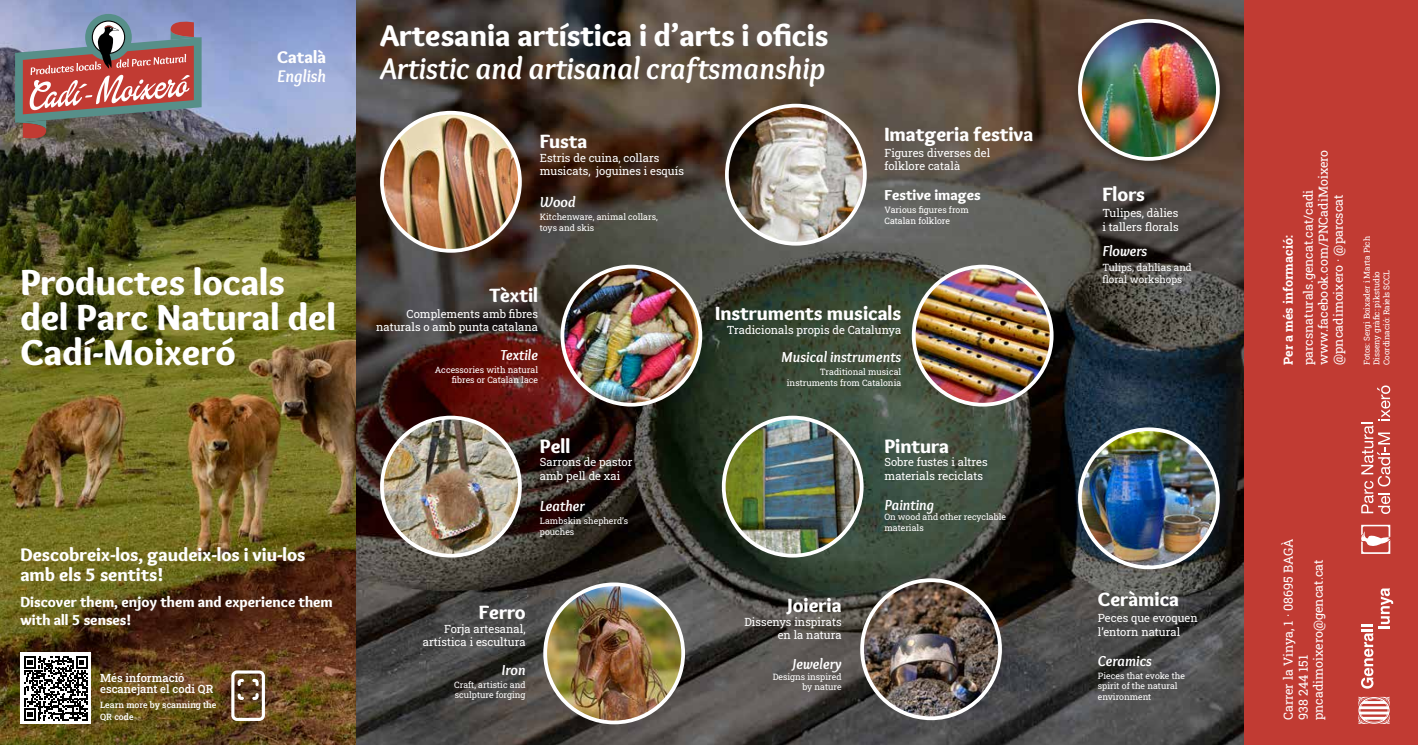
<style>
.page{position:relative;width:1418px;height:745px;background:#fff}
.page>*{position:absolute;margin:0;border:0;box-sizing:border-box;transform-origin:0 0}
.t1{font:900 37.5px/35px "Overlock";color:#fff}
.t2{font:italic 700 31.25px "Overlock";color:#fff}
.t3{font:900 31.25px "Overlock";color:#fff}
.t4{font:900 20px "Overlock";color:#fff}
.t5{font:900 18.75px/20px "Overlock";color:#fff}
.t6{font:italic 700 17.5px "Overlock";color:#fff}
.t7{font:900 17.5px "Overlock";color:#fff}
.t8{font:italic 700 15px "Overlock";color:#fff}
.t9{font:900 15px/17.5px "Overlock";color:#fff}
.t10{font:12.5px/15px "Roboto Slab";color:#fff}
.t11{font:700 12.5px "Roboto Slab";color:#fff}
.t12{font:11.25px/13.5px "Roboto Slab";color:#fff}
.t13{font:500 11.25px/10.5px "Roboto Slab";color:#fff}
.t14{font:10px/12px "Roboto Slab";color:#fff}
.t15{font:8.75px/10.5px "Roboto Slab";color:#fff}
.t16{font:500 8.75px/12.5px "Roboto Slab";color:#fff}
.t17{font:8.12px/9.8px "Roboto Slab";color:#fff}
</style>
<div class="page">
<img style="left:0;top:0;width:356px;height:744px">
<div style="left:20px;top:652px;width:71px;height:71px;background:#fff"></div>
<div style="left:85px;top:14px;width:47px;height:46px;background:#578f89;border-radius:50%"></div>
<svg style="left:15px;top:18px;width:187px;height:124px;background:#957375"></svg>
<img style="left:356px;top:0;width:888px;height:744px">
<img style="left:382px;top:113px;width:138px;height:138px;border-radius:69px">
<div style="left:380px;top:111px;width:142px;height:141px;border:4px solid #fff;border-radius:50%"></div>
<img style="left:562px;top:266px;width:138px;height:138px;border-radius:69px">
<div style="left:560px;top:264px;width:142px;height:142px;border:4px solid #fff;border-radius:50%"></div>
<img style="left:382px;top:417px;width:138px;height:138px;border-radius:69px">
<div style="left:380px;top:415px;width:142px;height:142px;border:4px solid #fff;border-radius:50%"></div>
<img style="left:545px;top:584px;width:138px;height:138px;border-radius:69px">
<div style="left:543px;top:582px;width:142px;height:141px;border:4px solid #fff;border-radius:50%"></div>
<img style="left:727px;top:106px;width:137px;height:137px;border-radius:69px">
<div style="left:725px;top:104px;width:141px;height:141px;border:4px solid #fff;border-radius:50%"></div>
<img style="left:913px;top:266px;width:138px;height:138px;border-radius:69px">
<div style="left:911px;top:264px;width:142px;height:142px;border:4px solid #fff;border-radius:50%"></div>
<img style="left:862px;top:579px;width:138px;height:138px;border-radius:69px">
<div style="left:860px;top:578px;width:141px;height:141px;border:4px solid #fff;border-radius:50%"></div>
<img style="left:1079px;top:429px;width:138px;height:138px;border-radius:69px">
<div style="left:1078px;top:427px;width:141px;height:142px;border:4px solid #fff;border-radius:50%"></div>
<img style="left:723px;top:417px;width:138px;height:138px;border-radius:69px">
<div style="left:722px;top:415px;width:141px;height:142px;border:4px solid #fff;border-radius:50%"></div>
<div style="left:1244px;top:0;width:173px;height:744px;background:#c13b33"></div>
<svg style="left:1361px;top:588px;width:32px;height:100px"></svg>
<svg style="left:1358px;top:696px;width:31px;height:27px"></svg>
<svg style="left:1361px;top:524px;width:29px;height:29px"></svg>
<svg style="left:1361px;top:385px;width:29px;height:128px"></svg>
<svg style="left:231px;top:670px;width:34px;height:50px"></svg>
<div style="left:1069px;top:11px;width:165px;height:165px;background:#000;opacity:.4"></div>
<img style="left:1079px;top:21px;width:138px;height:138px;border-radius:69px">
<div style="left:1078px;top:19px;width:141px;height:142px;border:4px solid #fff;border-radius:50%"></div>
<svg style="left:24px;top:656px;width:64px;height:64px"></svg>
<h3 class="t7" style="left:277px;top:50px;width:50px">Català</h3>
<h3 class="t6" style="left:277px;top:69px;width:50px">English</h3>
<h1 class="t1" style="left:20px;top:268px;width:317px">Productes locals del Parc Natural del<br>Cadí-Moixeró</h1>
<h3 class="t5" style="left:20px;top:546px;width:286px">Descobreix-los, gaudeix-los i viu-los amb els 5 sentits!</h3>
<h3 class="t9" style="left:20px;top:594px;width:314px">Discover them, enjoy them and experience them with all 5 senses!</h3>
<p class="t13" style="left:100px;top:673px;width:115px">Més informació escanejant el codi QR</p>
<p class="t16" style="left:100px;top:698px;width:118px">Learn more by scanning the<br>QR code</p>
<h2 class="t3" style="left:380px;top:16px;width:450px">Artesania artística i d’arts i oficis</h2>
<h2 class="t2" style="left:380px;top:55px;width:447px">Artistic and artisanal craftsmanship</h2>
<h3 class="t4" style="left:540px;top:133px;width:49px">Fusta</h3>
<p class="t12" style="left:540px;top:152px;width:145px">Estris de cuina, collars musicats, joguines i esquís</p>
<h3 class="t8" style="left:540px;top:195px;width:37px">Wood</h3>
<p class="t15" style="left:540px;top:212px;width:119px">Kitchenware, animal collars, toys and skis</p>
<h3 class="t4" style="left:884px;top:126px;width:150px">Imatgeria festiva</h3>
<p class="t12" style="left:884px;top:147px;width:107px">Figures diverses del folklore català</p>
<h3 class="t9" style="left:884px;top:188px;width:98px">Festive images</h3>
<p class="t15" style="left:884px;top:205px;width:86px">Various figures from<br>Catalan folklore</p>
<h3 class="t4" style="left:489px;top:286px;width:50px">Tèxtil</h3>
<p class="t12" style="left:376px;top:306px;width:163px;text-align:right">Complements amb fibres naturals o amb punta catalana</p>
<h3 class="t8" style="left:500px;top:348px;width:39px">Textile</h3>
<p class="t15" style="left:435px;top:365px;width:105px;text-align:right">Accessories with natural fibres or Catalan lace</p>
<h3 class="t4" style="left:540px;top:437px;width:32px">Pell</h3>
<p class="t12" style="left:540px;top:456px;width:94px">Sarrons de pastor amb pell de xai</p>
<h3 class="t8" style="left:540px;top:499px;width:46px">Leather</h3>
<p class="t15" style="left:540px;top:516px;width:90px">Lambskin shepherd’s pouches</p>
<h3 class="t4" style="left:479px;top:603px;width:48px">Ferro</h3>
<p class="t12" style="left:423px;top:622px;width:104px;text-align:right">Forja artesanal, artística i escultura</p>
<h3 class="t8" style="left:501px;top:663px;width:25px">Iron</h3>
<p class="t15" style="left:454px;top:679px;width:73px">Craft, artistic and sculpture forging</p>
<h3 class="t4" style="left:715px;top:305px;width:187px">Instruments musicals</h3>
<p class="t12" style="left:726px;top:323px;width:176px">Tradicionals propis de Catalunya</p>
<h3 class="t8" style="left:781px;top:350px;width:121px">Musical instruments</h3>
<p class="t15" style="left:786px;top:367px;width:116px;text-align:right">Traditional musical instruments from Catalonia</p>
<h3 class="t4" style="left:787px;top:596px;width:56px">Joieria</h3>
<p class="t12" style="left:744px;top:615px;width:99px;text-align:right">Dissenys inspirats en la natura</p>
<h3 class="t8" style="left:791px;top:657px;width:52px">Jewelery</h3>
<p class="t15" style="left:772px;top:671px;width:70px;text-align:right">Designs inspired by nature</p>
<h3 class="t4" style="left:884px;top:437px;width:66px">Pintura</h3>
<p class="t12" style="left:884px;top:456px;width:105px">Sobre fustes i altres materials reciclats</p>
<h3 class="t8" style="left:884px;top:498px;width:51px">Painting</h3>
<p class="t15" style="left:884px;top:512px;width:123px">On wood and other recyclable materials</p>
<h3 class="t4" style="left:1102px;top:186px;width:44px">Flors</h3>
<p class="t12" style="left:1102px;top:207px;width:78px">Tulipes, dàlies i tallers florals</p>
<h3 class="t8" style="left:1102px;top:244px;width:46px">Flowers</h3>
<p class="t14" style="left:1102px;top:261px;width:91px">Tulips, dahlias and floral workshops</p>
<h3 class="t4" style="left:1097px;top:591px;width:83px">Ceràmica</h3>
<p class="t12" style="left:1097px;top:612px;width:101px">Peces que evoquen l’entorn natural</p>
<h3 class="t8" style="left:1097px;top:654px;width:56px">Ceramics</h3>
<p class="t15" style="left:1097px;top:670px;width:88px">Pieces that evoke the spirit of the natural environment</p>
<p class="t11" style="left:1281px;top:365px;width:131px;rotate:-90deg">Per a més informació:</p>
<p class="t10" style="left:1301px;top:365px;width:217px;rotate:-90deg">parcsnaturals.gencat.cat/cadi www.facebook.com/PNCadiMoixero @pncadimoixero · @parcscat</p>
<p class="t17" style="left:1362px;top:365px;width:130px;rotate:-90deg">Fotos: Sergi Boixader i Marta Pich<br>Disseny gràfic: pikstudio<br>Coordinació: Raiels SCCL</p>
<p class="t10" style="left:1281px;top:719px;width:183px;rotate:-90deg">Carrer la Vinya, 1 · 08695 BAGÀ<br>938 244 151 pncadimoixero@gencat.cat</p>
</div>
